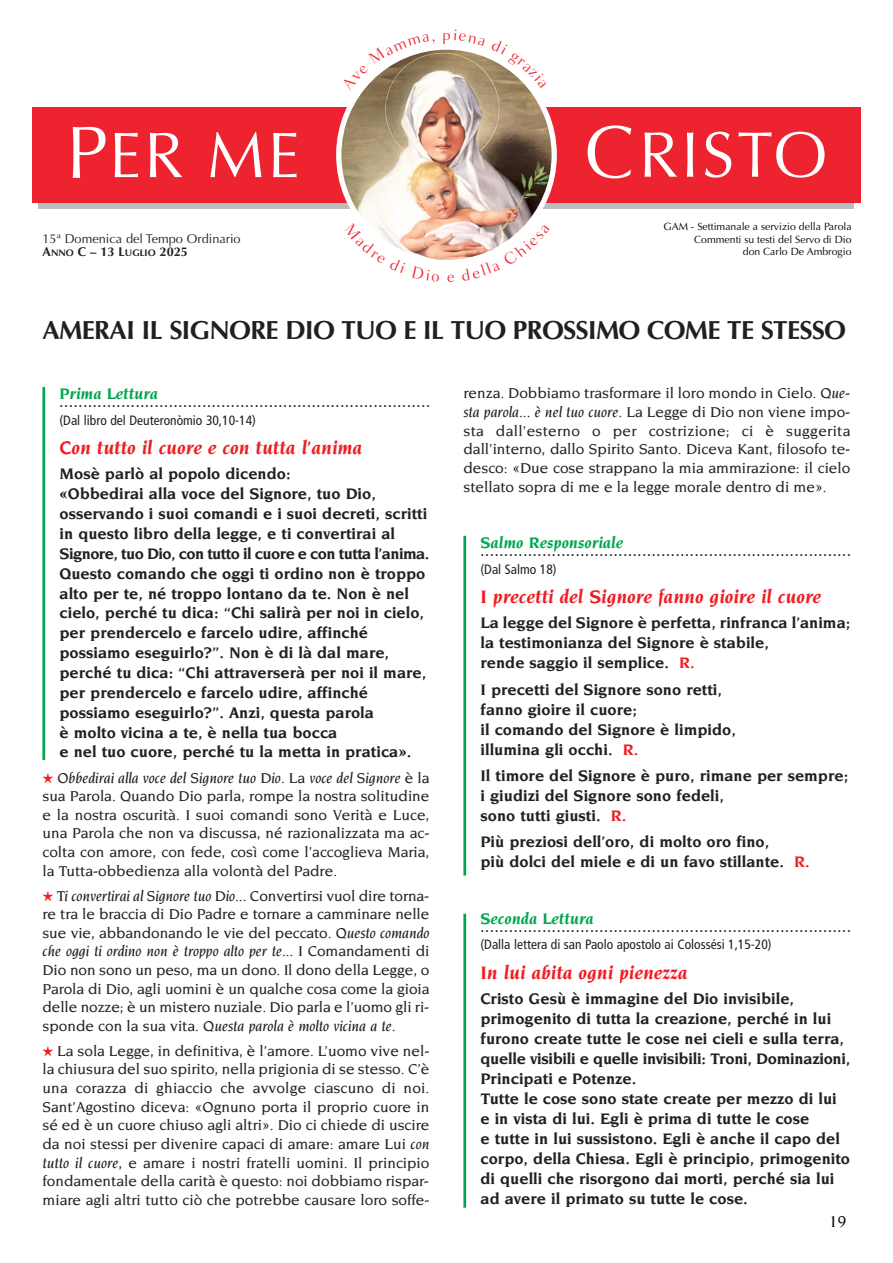
<style>
.page{position:relative;width:893px;height:1263px;background:#fff}
.page>*{position:absolute;margin:0;border:0;box-sizing:border-box;transform-origin:0 0}
.t1{font:700 26.25px "Optima";letter-spacing:-.03em;color:#231f20}
.t2{font:italic 700 19.5px "Novarese";color:#ee1d23}
.t3{font:500 16.95px "Novarese";color:#000}
.t4{font:700 16.5px/20px "Novarese";color:#231f20}
.t5{font:condensed 16.5px "Frutiger";color:#231f20}
.t6{font:700 16.5px "Novarese";letter-spacing:-.035em;color:#231f20}
.t7{font:italic 700 16.5px "Novarese";color:#00a54f}
.t8{font:500 15.45px/18.6px "Novarese";color:#231f20;text-align:justify}
.t9{font:condensed 13.5px "Frutiger";color:#231f20}
.t10{font:12.75px "Optima";color:#231f20}
.t11{font:700 12.75px "Optima";color:#231f20}
.t12{font:10.5px/12.6px "Optima";color:#000001;text-align:right}
.s1{font-size:9.6px}
.s2{font-family:"Monotype Sorts";font-weight:400;font-size:13.5px;color:#ee1d23}
.s3{font-style:italic}
.s4{color:#ee1d23}
</style>
<div class="page">
<div style="left:38px;top:119px;width:816px;height:90px;background:#bcbdc0"></div>
<div style="left:32px;top:107px;width:828px;height:96px;background:#ed242f"></div>
<img style="left:340px;top:50px;width:212px;height:209px">
<div style="left:336px;top:44px;width:221px;height:221px;border:5px solid #fff;border-radius:50%"></div>
<svg style="left:73px;top:127px;width:33px;height:51px"></svg>
<svg style="left:115px;top:133px;width:23px;height:44px"></svg>
<svg style="left:150px;top:133px;width:32px;height:44px"></svg>
<svg style="left:210px;top:132px;width:51px;height:45px"></svg>
<svg style="left:273px;top:133px;width:24px;height:44px"></svg>
<svg style="left:588px;top:125px;width:44px;height:53px"></svg>
<svg style="left:645px;top:132px;width:32px;height:45px"></svg>
<svg style="left:687px;top:132px;width:6px;height:45px"></svg>
<svg style="left:705px;top:132px;width:26px;height:46px"></svg>
<svg style="left:738px;top:132px;width:86px;height:46px"></svg>
<hr style="left:42px;top:387px;width:3px;height:373px;background:#00a54f">
<hr style="left:463px;top:536px;width:3px;height:339px;background:#00a54f">
<hr style="left:463px;top:914px;width:3px;height:294px;background:#00a54f">
<svg style="left:341px;top:45px;width:94px;height:45px"></svg>
<svg style="left:443px;top:44px;width:22px;height:2px"></svg>
<svg style="left:491px;top:50px;width:56px;height:38px"></svg>
<svg style="left:344px;top:222px;width:62px;height:37px"></svg>
<svg style="left:461px;top:224px;width:89px;height:40px"></svg>
<p class="t10" style="left:43px;top:232px;width:200px">15ª Domenica del Tempo Ordinario</p>
<p class="t11" style="left:43px;top:246px;width:147px">A<span class="s1">NNO</span> C – 13 L<span class="s1">UGLIO</span> 2025</p>
<p class="t12" style="left:663px;top:221px;width:190px">GAM - Settimanale a servizio della Parola<br>Commenti su testi del Servo di Dio<br>don Carlo De Ambrogio</p>
<p class="t1" style="left:43px;top:319px;width:805px">AMERAI IL SIGNORE DIO TUO E IL TUO PROSSIMO COME TE STESSO</p>
<p class="t7" style="left:60px;top:387px;width:100px">Prima Lettura</p>
<p class="t5" style="left:60px;top:394px;width:372px">..............................................................................</p>
<p class="t9" style="left:60px;top:414px;width:198px">(Dal libro del Deuteronòmio 30,10-14)</p>
<p class="t2" style="left:60px;top:439px;width:304px">Con tutto il cuore e con tutta l’anima</p>
<p class="t4" style="left:60px;top:465px;width:233px">Mosè parlò al popolo dicendo:</p>
<p class="t4" style="left:60px;top:485px;width:318px">«Obbedirai alla voce del Signore, tuo Dio,</p>
<p class="t4" style="left:60px;top:505px;width:369px">osservando i suoi comandi e i suoi decreti, scritti in questo libro della legge, e ti convertirai al</p>
<p class="t6" style="left:60px;top:546px;width:371px">Signore, tuo Dio, con tutto il cuore e con tutta l’anima.</p>
<p class="t4" style="left:60px;top:564px;width:367px">Questo comando che oggi ti ordino non è troppo alto per te, né troppo lontano da te. Non è nel cielo, perché tu dica: “Chi salirà per noi in cielo, per prendercelo e farcelo udire, affinché</p>
<p class="t4" style="left:60px;top:644px;width:331px">possiamo eseguirlo?”. Non è di là dal mare,</p>
<p class="t4" style="left:60px;top:664px;width:368px">perché tu dica: “Chi attraverserà per noi il mare, per prendercelo e farcelo udire, affinché</p>
<p class="t4" style="left:60px;top:703px;width:316px">possiamo eseguirlo?”. Anzi, questa parola</p>
<p class="t4" style="left:60px;top:723px;width:279px">è molto vicina a te, è nella tua bocca</p>
<p class="t4" style="left:60px;top:743px;width:353px">e nel tuo cuore, perché tu la metta in pratica».</p>
<p class="t8" style="left:43px;top:769px;width:388px"><span class="s2">H</span> <span class="s3">Obbedirai alla voce del Signore tuo Dio.</span> La <span class="s3">voce del Signore</span> è la sua Parola. Quando Dio parla, rompe la nostra solitudine e la nostra oscurità. I suoi comandi sono Verità e Luce, una Parola che non va discussa, né razionalizzata ma ac&shy;colta con amore, con fede, così come l’accoglieva Maria, la Tutta-obbedienza alla volontà del Padre.</p>
<p class="t8" style="left:43px;top:887px;width:388px"><span class="s2">H</span> <span class="s3">Ti convertirai al Signore tuo Dio...</span> Convertirsi vuol dire torna&shy;re tra le braccia di Dio Padre e tornare a camminare nelle sue vie, abbandonando le vie del peccato. <span class="s3">Questo comando che oggi ti ordino non è troppo alto per te...</span> I Comandamenti di Dio non sono un peso, ma un dono. Il dono della Legge, o Parola di Dio, agli uomini è un qualche cosa come la gioia delle nozze; è un mistero nuziale. Dio parla e l’uomo gli ri&shy;sponde con la sua vita. <span class="s3">Questa parola è molto vicina a te.</span></p>
<p class="t8" style="left:43px;top:1042px;width:388px"><span class="s2">H</span> La sola Legge, in definitiva, è l’amore. L’uomo vive nel&shy;la chiusura del suo spirito, nella prigionia di se stesso. C’è una corazza di ghiaccio che avvolge ciascuno di noi.<br>Sant’Agostino diceva: «Ognuno porta il proprio cuore in sé ed è un cuore chiuso agli altri». Dio ci chiede di uscire da noi stessi per divenire capaci di amare: amare Lui <span class="s3">con tutto il cuore</span>, e amare i nostri fratelli uomini. Il principio fondamentale della carità è questo: noi dobbiamo rispar&shy;miare agli altri tutto ciò che potrebbe causare loro soffe-</p>
<p class="t8" style="left:463px;top:385px;width:388px">renza. Dobbiamo trasformare il loro mondo in Cielo. <span class="s3">Que&shy;sta parola... è nel tuo cuore.</span> La Legge di Dio non viene impo&shy;sta dall’esterno o per costrizione; ci è suggerita dall’interno, dallo Spirito Santo. Diceva Kant, filosofo te&shy;desco: «Due cose strappano la mia ammirazione: il cielo stellato sopra di me e la legge morale dentro di me».</p>
<p class="t7" style="left:480px;top:536px;width:144px">Salmo Responsoriale</p>
<p class="t5" style="left:480px;top:543px;width:372px">..............................................................................</p>
<p class="t9" style="left:480px;top:563px;width:78px">(Dal Salmo 18)</p>
<p class="t2" style="left:480px;top:588px;width:342px">I precetti del Signore fanno gioire il cuore</p>
<p class="t4" style="left:480px;top:614px;width:371px">La legge del Signore è perfetta, rinfranca l’anima;</p>
<p class="t4" style="left:480px;top:634px;width:290px">la testimonianza del Signore è stabile,</p>
<p class="t4" style="left:480px;top:654px;width:216px">rende saggio il semplice. <span class="s4">R.</span></p>
<p class="t4" style="left:480px;top:680px;width:243px">I precetti del Signore sono retti,</p>
<p class="t4" style="left:480px;top:700px;width:158px">fanno gioire il cuore;</p>
<p class="t4" style="left:480px;top:720px;width:257px">il comando del Signore è limpido,</p>
<p class="t4" style="left:480px;top:740px;width:159px">illumina gli occhi. <span class="s4">R.</span></p>
<p class="t4" style="left:480px;top:767px;width:369px">Il timore del Signore è puro, rimane per sempre;</p>
<p class="t4" style="left:480px;top:787px;width:245px">i giudizi del Signore sono fedeli,</p>
<p class="t4" style="left:480px;top:807px;width:147px">sono tutti giusti. <span class="s4">R.</span></p>
<p class="t4" style="left:480px;top:833px;width:290px">Più preziosi dell’oro, di molto oro fino,</p>
<p class="t4" style="left:480px;top:853px;width:331px">più dolci del miele e di un favo stillante. <span class="s4">R.</span></p>
<p class="t7" style="left:480px;top:911px;width:115px">Seconda Lettura</p>
<p class="t5" style="left:480px;top:919px;width:372px">..............................................................................</p>
<p class="t9" style="left:480px;top:939px;width:293px">(Dalla lettera di san Paolo apostolo ai Colossési 1,15-20)</p>
<p class="t2" style="left:480px;top:964px;width:208px">In lui abita ogni pienezza</p>
<p class="t4" style="left:480px;top:990px;width:315px">Cristo Gesù è immagine del Dio invisibile,</p>
<p class="t4" style="left:480px;top:1010px;width:365px">primogenito di tutta la creazione, perché in lui furono create tutte le cose nei cieli e sulla terra,</p>
<p class="t4" style="left:480px;top:1050px;width:371px">quelle visibili e quelle invisibili: Troni, Dominazioni,<br>Principati e Potenze.</p>
<p class="t4" style="left:480px;top:1090px;width:358px">Tutte le cose sono state create per mezzo di lui e in vista di lui. Egli è prima di tutte le cose</p>
<p class="t4" style="left:480px;top:1130px;width:371px">e tutte in lui sussistono. Egli è anche il capo del corpo, della Chiesa. Egli è principio, primogenito di quelli che risorgono dai morti, perché sia lui ad avere il primato su tutte le cose.</p>
<p class="t3" style="left:829px;top:1215px;width:18px">19</p>
</div>
